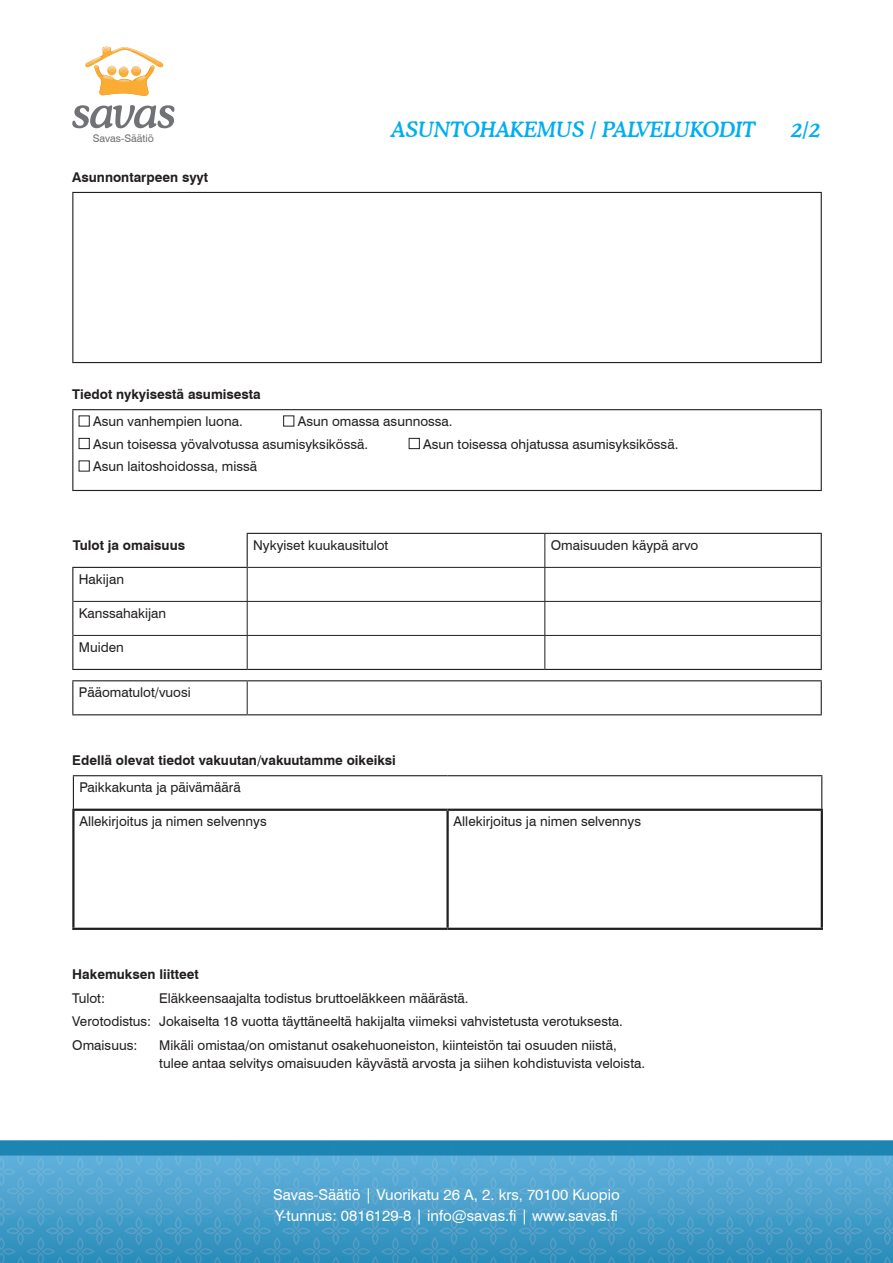
<style>
.page{position:relative;width:893px;height:1263px;background:#fff}
.page>*{position:absolute;margin:0;border:0;box-sizing:border-box;transform-origin:0 0}
.t1{font:italic 500 21px "Cooper BT";color:#00aeef}
.t2{font:15px/21px "Swiss 721 BT";color:#fff}
.leipis{font:13.5px/18px "Swiss 721 BT";color:#231f20}
.taulukko-otsikko{font:700 13.5px "Swiss 721 BT";color:#231f20}
.leipis-2{font:10.5px "Swiss 721 BT";color:#717275}
</style>
<div class="page">
<img style="left:0;top:1141px;width:893px;height:122px">
<hr style="left:72px;top:192px;width:750px;height:1px;background:#231f20">
<hr style="left:72px;top:193px;width:1px;height:169px;background:#231f20">
<hr style="left:821px;top:193px;width:1px;height:169px;background:#231f20">
<hr style="left:72px;top:362px;width:750px;height:1px;background:#231f20">
<hr style="left:72px;top:409px;width:750px;height:1px;background:#231f20">
<hr style="left:72px;top:410px;width:1px;height:80px;background:#231f20">
<hr style="left:821px;top:410px;width:1px;height:80px;background:#231f20">
<hr style="left:72px;top:490px;width:750px;height:1px;background:#231f20">
<div style="left:283px;top:416px;width:11px;height:10px;border:1px solid #231f20"></div>
<div style="left:79px;top:438px;width:10px;height:11px;border:1px solid #231f20"></div>
<div style="left:409px;top:438px;width:11px;height:11px;border:1px solid #231f20"></div>
<hr style="left:247px;top:533px;width:298px;height:1px;background:#231f20">
<hr style="left:545px;top:533px;width:277px;height:1px;background:#231f20">
<hr style="left:821px;top:534px;width:1px;height:33px;background:#231f20">
<hr style="left:72px;top:568px;width:1px;height:33px;background:#231f20">
<hr style="left:821px;top:567px;width:1px;height:34px;background:#231f20">
<hr style="left:72px;top:601px;width:1px;height:34px;background:#231f20">
<hr style="left:821px;top:601px;width:1px;height:34px;background:#231f20">
<hr style="left:72px;top:635px;width:1px;height:34px;background:#231f20">
<hr style="left:821px;top:635px;width:1px;height:34px;background:#231f20">
<hr style="left:72px;top:669px;width:175px;height:1px;background:#231f20">
<hr style="left:247px;top:669px;width:298px;height:1px;background:#231f20">
<hr style="left:545px;top:669px;width:277px;height:1px;background:#231f20">
<hr style="left:545px;top:534px;width:1px;height:33px;background:#231f20">
<hr style="left:248px;top:567px;width:297px;height:1px;background:#231f20">
<hr style="left:247px;top:568px;width:1px;height:33px;background:#231f20">
<hr style="left:545px;top:567px;width:276px;height:1px;background:#231f20">
<hr style="left:545px;top:568px;width:1px;height:33px;background:#231f20">
<hr style="left:73px;top:601px;width:174px;height:1px;background:#231f20">
<hr style="left:247px;top:601px;width:298px;height:1px;background:#231f20">
<hr style="left:247px;top:602px;width:1px;height:33px;background:#231f20">
<hr style="left:545px;top:601px;width:276px;height:1px;background:#231f20">
<hr style="left:545px;top:602px;width:1px;height:33px;background:#231f20">
<hr style="left:73px;top:635px;width:174px;height:1px;background:#231f20">
<hr style="left:247px;top:635px;width:298px;height:1px;background:#231f20">
<hr style="left:247px;top:636px;width:1px;height:33px;background:#231f20">
<hr style="left:545px;top:635px;width:276px;height:1px;background:#231f20">
<hr style="left:545px;top:636px;width:1px;height:33px;background:#231f20">
<hr style="left:247px;top:534px;width:1px;height:33px;background:#231f20">
<hr style="left:72px;top:567px;width:176px;height:1px;background:#231f20">
<hr style="left:247px;top:681px;width:1px;height:33px;background:#231f20">
<hr style="left:72px;top:680px;width:175px;height:1px;background:#231f20">
<hr style="left:72px;top:681px;width:1px;height:33px;background:#231f20">
<hr style="left:247px;top:680px;width:575px;height:1px;background:#231f20">
<hr style="left:821px;top:681px;width:1px;height:33px;background:#231f20">
<hr style="left:72px;top:714px;width:175px;height:1px;background:#231f20">
<hr style="left:247px;top:714px;width:575px;height:1px;background:#231f20">
<hr style="left:73px;top:775px;width:375px;height:1px;background:#231f20">
<hr style="left:73px;top:776px;width:1px;height:33px;background:#231f20">
<hr style="left:448px;top:775px;width:374px;height:1px;background:#231f20">
<hr style="left:821px;top:776px;width:1px;height:33px;background:#231f20">
<hr style="left:72px;top:809px;width:376px;height:2px;background:#231f20">
<hr style="left:72px;top:811px;width:3px;height:117px;background:#231f20">
<hr style="left:448px;top:809px;width:375px;height:2px;background:#231f20">
<hr style="left:446px;top:811px;width:3px;height:117px;background:#231f20">
<hr style="left:821px;top:811px;width:2px;height:117px;background:#231f20">
<hr style="left:72px;top:928px;width:376px;height:2px;background:#231f20">
<hr style="left:448px;top:928px;width:375px;height:2px;background:#231f20">
<svg style="left:72px;top:105px;width:102px;height:23px"></svg>
<svg style="left:85px;top:47px;width:78px;height:49px"></svg>
<img style="left:112px;top:48px;width:49px;height:15px">
<p class="leipis-2" style="left:93px;top:131px;width:63px">Savas-Säätiö</p>
<p class="taulukko-otsikko" style="left:72px;top:169px;width:137px">Asunnontarpeen syyt</p>
<p class="t1" style="left:391px;top:117px;width:366px">ASUNTOHAKEMUS / PALVELUKODIT</p>
<p class="t1" style="left:791px;top:117px;width:31px">2/2</p>
<p class="taulukko-otsikko" style="left:72px;top:386px;width:190px">Tiedot nykyisestä asumisesta</p>
<p class="leipis" style="left:93px;top:412px;width:151px">Asun vanhempien luona.</p>
<p class="leipis" style="left:298px;top:412px;width:156px">Asun omassa asunnossa.</p>
<p class="leipis" style="left:93px;top:435px;width:277px">Asun toisessa yövalvotussa asumisyksikössä.</p>
<p class="leipis" style="left:423px;top:435px;width:257px">Asun toisessa ohjatussa asumisyksikössä.</p>
<p class="leipis" style="left:93px;top:457px;width:165px">Asun laitoshoidossa, missä</p>
<p class="taulukko-otsikko" style="left:73px;top:537px;width:114px">Tulot ja omaisuus</p>
<p class="leipis" style="left:253px;top:536px;width:137px">Nykyiset kuukausitulot</p>
<p class="leipis" style="left:551px;top:536px;width:149px">Omaisuuden käypä arvo</p>
<p class="leipis" style="left:79px;top:570px;width:47px">Hakijan</p>
<p class="leipis" style="left:79px;top:604px;width:89px">Kanssahakijan</p>
<p class="leipis" style="left:79px;top:638px;width:46px">Muiden</p>
<p class="leipis" style="left:79px;top:683px;width:113px">Pääomatulot/vuosi</p>
<p class="taulukko-otsikko" style="left:72px;top:752px;width:325px">Edellä olevat tiedot vakuutan/vakuutamme oikeiksi</p>
<p class="leipis" style="left:79px;top:778px;width:163px">Paikkakunta ja päivämäärä</p>
<p class="leipis" style="left:79px;top:812px;width:189px">Allekirjoitus ja nimen selvennys</p>
<p class="leipis" style="left:454px;top:812px;width:189px">Allekirjoitus ja nimen selvennys</p>
<p class="taulukko-otsikko" style="left:72px;top:966px;width:128px">Hakemuksen liitteet</p>
<p class="leipis" style="left:72px;top:989px;width:34px">Tulot:</p>
<p class="leipis" style="left:159px;top:989px;width:311px">Eläkkeensaajalta todistus bruttoeläkkeen määrästä.</p>
<p class="leipis" style="left:72px;top:1012px;width:552px">Verotodistus: Jokaiselta 18 vuotta täyttäneeltä hakijalta viimeksi vahvistetusta verotuksesta.</p>
<p class="leipis" style="left:72px;top:1036px;width:67px">Omaisuus:</p>
<p class="leipis" style="left:159px;top:1036px;width:487px">Mikäli omistaa/on omistanut osakehuoneiston, kiinteistön tai osuuden niistä, tulee antaa selvitys omaisuuden käyvästä arvosta ja siihen kohdistuvista veloista.</p>
<p class="t2" style="left:273px;top:1184px;width:348px">Savas-Säätiö | Vuorikatu 26 A, 2. krs, 70100 Kuopio<br>Y-tunnus: 0816129-8 | info@savas.fi | www.savas.fi</p>
</div>
